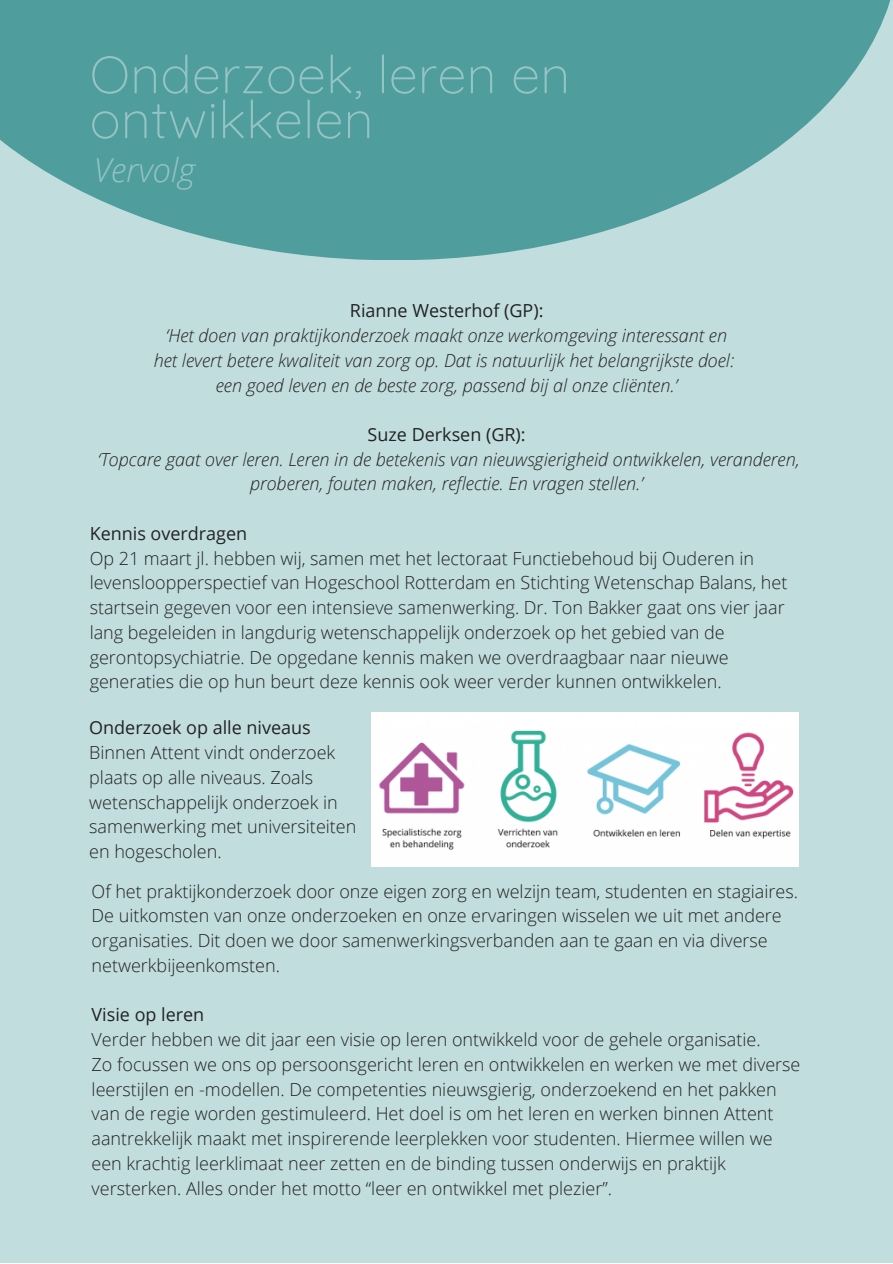
<style>
.page{position:relative;width:893px;height:1264px;background:#fff}
.page>*{position:absolute;margin:0;border:0;box-sizing:border-box;transform-origin:0 0}
.t1{font:300 52.5px/45px "Quicksand";letter-spacing:.005em;color:#95c4c4}
.t2{font:italic 300 33px "Open Sans";color:#95c4c4}
.t3{font:300 18px/24.8px "Open Sans";color:#222}
.t4{font:italic 300 18px/24.8px "Open Sans";color:#222;text-align:center}
.t5{font:18px "Open Sans";color:#222}
</style>
<div class="page">
<div style="left:0;top:0;width:892px;height:1262px;background:#c2dddd"></div>
<svg style="left:0;top:0;width:891px;height:260px;fill:#509d9d"></svg>
<img style="left:371px;top:712px;width:427px;height:154px">
<p class="t1" style="left:90px;top:51px;width:482px">Onderzoek, leren en ontwikkelen</p>
<p class="t2" style="left:94px;top:147px;width:103px">Vervolg</p>
<p class="t5" style="left:350px;top:298px;width:195px">Rianne Westerhof (GP):</p>
<p class="t4" style="left:166px;top:323px;width:562px">‘Het doen van praktijkonderzoek maakt onze werkomgeving interessant en</p>
<p class="t4" style="left:154px;top:347px;width:582px">het levert betere kwaliteit van zorg op. Dat is natuurlijk het belangrijkste doel:</p>
<p class="t4" style="left:216px;top:372px;width:463px">een goed leven en de beste zorg, passend bij al onze cliënten.’</p>
<p class="t5" style="left:367px;top:422px;width:159px">Suze Derksen (GR):</p>
<p class="t4" style="left:98px;top:446px;width:703px">‘Topcare gaat over leren. Leren in de betekenis van nieuwsgierigheid ontwikkelen, veranderen, proberen, fouten maken, reflectie. En vragen stellen.’</p>
<p class="t5" style="left:90px;top:520px;width:159px">Kennis overdragen</p>
<p class="t3" style="left:90px;top:545px;width:699px">Op 21 maart jl. hebben wij, samen met het lectoraat Functiebehoud bij Ouderen in levensloopperspectief van Hogeschool Rotterdam en Stichting Wetenschap Balans, het startsein gegeven voor een intensieve samenwerking. Dr. Ton Bakker gaat ons vier jaar lang begeleiden in langdurig wetenschappelijk onderzoek op het gebied van de gerontopsychiatrie. De opgedane kennis maken we overdraagbaar naar nieuwe generaties die op hun beurt deze kennis ook weer verder kunnen ontwikkelen.</p>
<p class="t5" style="left:89px;top:715px;width:223px">Onderzoek op alle niveaus</p>
<p class="t3" style="left:89px;top:739px;width:268px">Binnen Attent vindt onderzoek plaats op alle niveaus. Zoals wetenschappelijk onderzoek in samenwerking met universiteiten en hogescholen.</p>
<p class="t3" style="left:92px;top:878px;width:707px">Of het praktijkonderzoek door onze eigen zorg en welzijn team, studenten en stagiaires.<br>De uitkomsten van onze onderzoeken en onze ervaringen wisselen we uit met andere organisaties. Dit doen we door samenwerkingsverbanden aan te gaan en via diverse netwerkbijeenkomsten.</p>
<p class="t5" style="left:92px;top:1002px;width:114px">Visie op leren</p>
<p class="t3" style="left:92px;top:1026px;width:670px">Verder hebben we dit jaar een visie op leren ontwikkeld voor de gehele organisatie.</p>
<p class="t3" style="left:92px;top:1051px;width:710px">Zo focussen we ons op persoonsgericht leren en ontwikkelen en werken we met diverse leerstijlen en -modellen. De competenties nieuwsgierig, onderzoekend en het pakken van de regie worden gestimuleerd. Het doel is om het leren en werken binnen Attent aantrekkelijk maakt met inspirerende leerplekken voor studenten. Hiermee willen we een krachtig leerklimaat neer zetten en de binding tussen onderwijs en praktijk versterken. Alles onder het motto “leer en ontwikkel met plezier”.</p>
</div>
